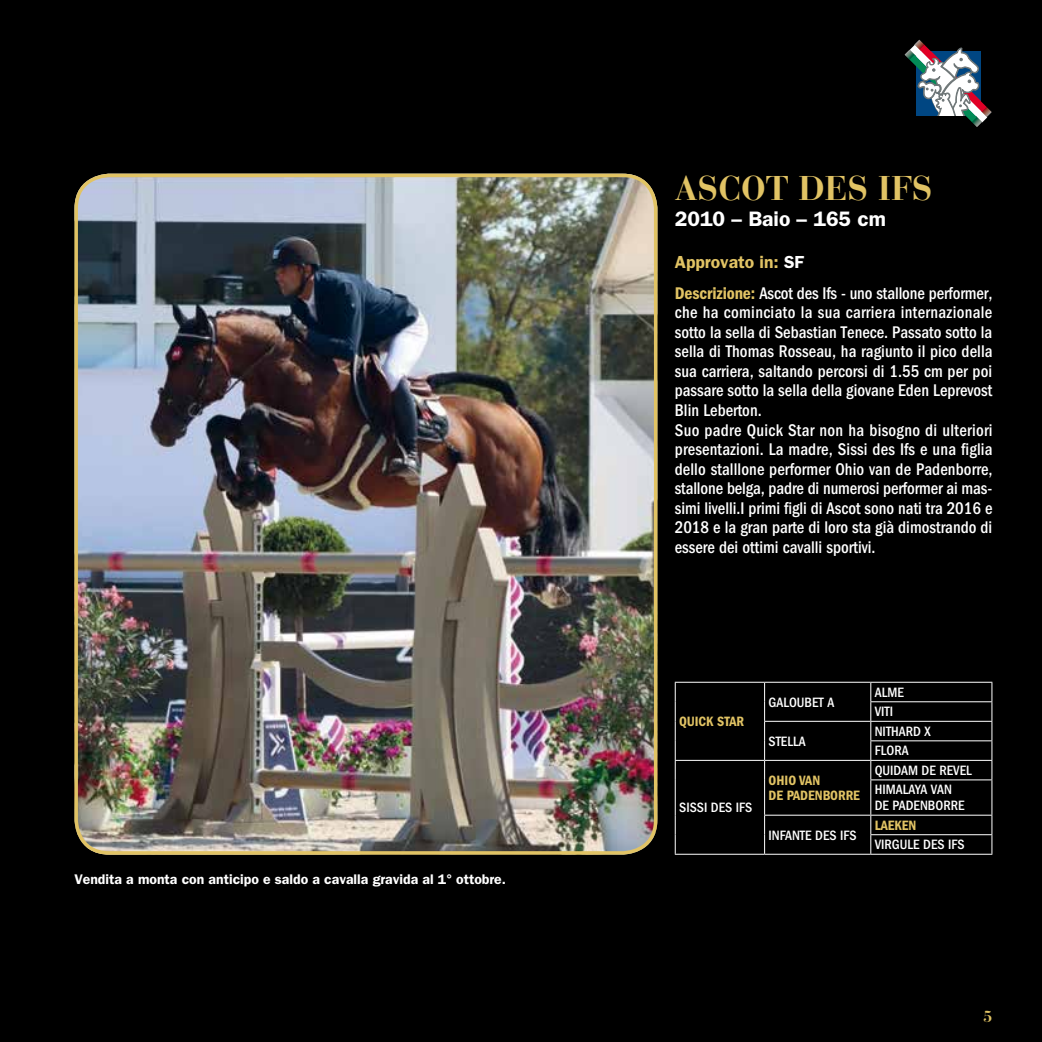
<style>
.page{position:relative;width:1042px;height:1042px;background:#000}
.page>*{position:absolute;margin:0;border:0;box-sizing:border-box;transform-origin:0 0}
.t1{font:700 34.12px "Bauer Bodoni Std";color:#e1c364}
.t2{font:600 21px "ITC Franklin Gothic Std";color:#fff}
.t3{font:500 condensed 17.5px/19.6px "ITC Franklin Gothic Std";color:#fff;scale:.96 1}
.t4{font:700 15.75px "Bauer Bodoni Std";color:#e1c364}
.t5{font:500 condensed 14px/19.6px "ITC Franklin Gothic Std";color:#fff}
.t6{font:600 14px "ITC Franklin Gothic Std";color:#fff}
.t7{font:14px/15.8px "ITC Franklin Gothic Std Dm Cd";color:#e1c364}
.s1{font-weight:600;font-stretch:normal;color:#e1c364}
.s2{font-weight:600;font-stretch:normal}
.s3{font-family:"ITC Franklin Gothic Std Dm Cd";font-weight:400;font-stretch:normal;color:#e1c364}
</style>
<div class="page">
<svg style="left:904px;top:40px;width:88px;height:87px"></svg>
<img style="left:76px;top:174px;width:581px;height:680px">
<div style="left:74px;top:174px;width:583px;height:680px;border:4px solid #e1c364;border-radius:33px"></div>
<hr style="left:675px;top:682px;width:89px;height:1px;background:#fff">
<hr style="left:764px;top:682px;width:107px;height:1px;background:#fff">
<hr style="left:871px;top:682px;width:121px;height:1px;background:#fff">
<hr style="left:870px;top:701px;width:122px;height:1px;background:#fff">
<hr style="left:764px;top:721px;width:107px;height:1px;background:#fff">
<hr style="left:871px;top:721px;width:121px;height:1px;background:#fff">
<hr style="left:870px;top:740px;width:122px;height:1px;background:#fff">
<hr style="left:675px;top:760px;width:89px;height:1px;background:#fff">
<svg style="left:675px;top:683px;width:1px;height:97px"></svg>
<hr style="left:675px;top:780px;width:1px;height:35px;background:#fff">
<svg style="left:675px;top:815px;width:1px;height:39px"></svg>
<hr style="left:675px;top:854px;width:89px;height:1px;background:#fff">
<hr style="left:764px;top:760px;width:107px;height:1px;background:#fff">
<svg style="left:764px;top:683px;width:1px;height:97px"></svg>
<hr style="left:764px;top:780px;width:1px;height:35px;background:#fff">
<hr style="left:871px;top:760px;width:121px;height:1px;background:#fff">
<svg style="left:870px;top:683px;width:1px;height:96px"></svg>
<svg style="left:991px;top:683px;width:1px;height:96px"></svg>
<hr style="left:870px;top:779px;width:122px;height:1px;background:#fff">
<hr style="left:870px;top:780px;width:1px;height:35px;background:#fff">
<hr style="left:991px;top:780px;width:1px;height:35px;background:#fff">
<hr style="left:764px;top:815px;width:107px;height:1px;background:#fff">
<svg style="left:764px;top:815px;width:1px;height:39px"></svg>
<hr style="left:764px;top:854px;width:107px;height:1px;background:#fff">
<hr style="left:871px;top:815px;width:121px;height:1px;background:#fff">
<hr style="left:870px;top:834px;width:122px;height:1px;background:#fff">
<svg style="left:870px;top:815px;width:1px;height:39px"></svg>
<svg style="left:991px;top:815px;width:1px;height:39px"></svg>
<hr style="left:871px;top:854px;width:121px;height:1px;background:#fff">
<p class="t6" style="left:74px;top:871px;width:433px">Vendita a monta con anticipo e saldo a cavalla gravida al 1° ottobre.</p>
<h1 class="t1" style="left:675px;top:168px;width:46px">ASCOT</h1>
<h1 class="t1" style="left:798px;top:168px;width:114px">DES IFS</h1>
<p class="t2" style="left:675px;top:206px;width:213px">2010 – Baio – 165 cm</p>
<p class="t3" style="left:675px;top:247px;width:332px;line-height:30.6px"><span class="s1">Approvato in:</span> <span class="s2">SF<br></span><span class="s3">Descrizione:</span> Ascot des Ifs - uno stallone performer,</p>
<p class="t3" style="left:675px;top:303px;width:333px">che ha cominciato la sua carriera internazionale sotto la sella di Sebastian Tenece. Passato sotto la sella di Thomas Rosseau, ha ragiunto il pico della sua carriera, saltando percorsi di 1.55 cm per poi passare sotto la sella della giovane Eden Leprevost Blin Leberton.<br>Suo padre Quick Star non ha bisogno di ulteriori presentazioni. La madre, Sissi des Ifs e una figlia dello stalllone performer Ohio van de Padenborre, stallone belga, padre di numerosi performer ai mas&shy;simi livelli.I primi figli di Ascot sono nati tra 2016 e 2018 e la gran parte di loro sta già dimostrando di essere dei ottimi cavalli sportivi.</p>
<p class="t7" style="left:679px;top:713px;width:66px">QUICK STAR</p>
<p class="t5" style="left:679px;top:798px;width:75px">SISSI DES IFS</p>
<p class="t5" style="left:768px;top:692px;width:67px">GALOUBET A</p>
<p class="t5" style="left:875px;top:682px;width:31px">ALME<br>VITI</p>
<p class="t5" style="left:768px;top:731px;width:39px">STELLA</p>
<p class="t5" style="left:875px;top:721px;width:57px">NITHARD X<br>FLORA</p>
<p class="t7" style="left:768px;top:772px;width:93px">OHIO VAN<br>DE PADENBORRE</p>
<p class="t5" style="left:875px;top:760px;width:99px">QUIDAM DE REVEL<br>HIMALAYA VAN</p>
<p class="t5" style="left:875px;top:796px;width:91px">DE PADENBORRE</p>
<p class="t5" style="left:768px;top:825px;width:90px">INFANTE DES IFS</p>
<p class="t7" style="left:875px;top:817px;width:43px">LAEKEN</p>
<p class="t5" style="left:875px;top:835px;width:91px">VIRGULE DES IFS</p>
<p class="t4" style="left:983px;top:1007px;width:10px">5</p>
</div>
